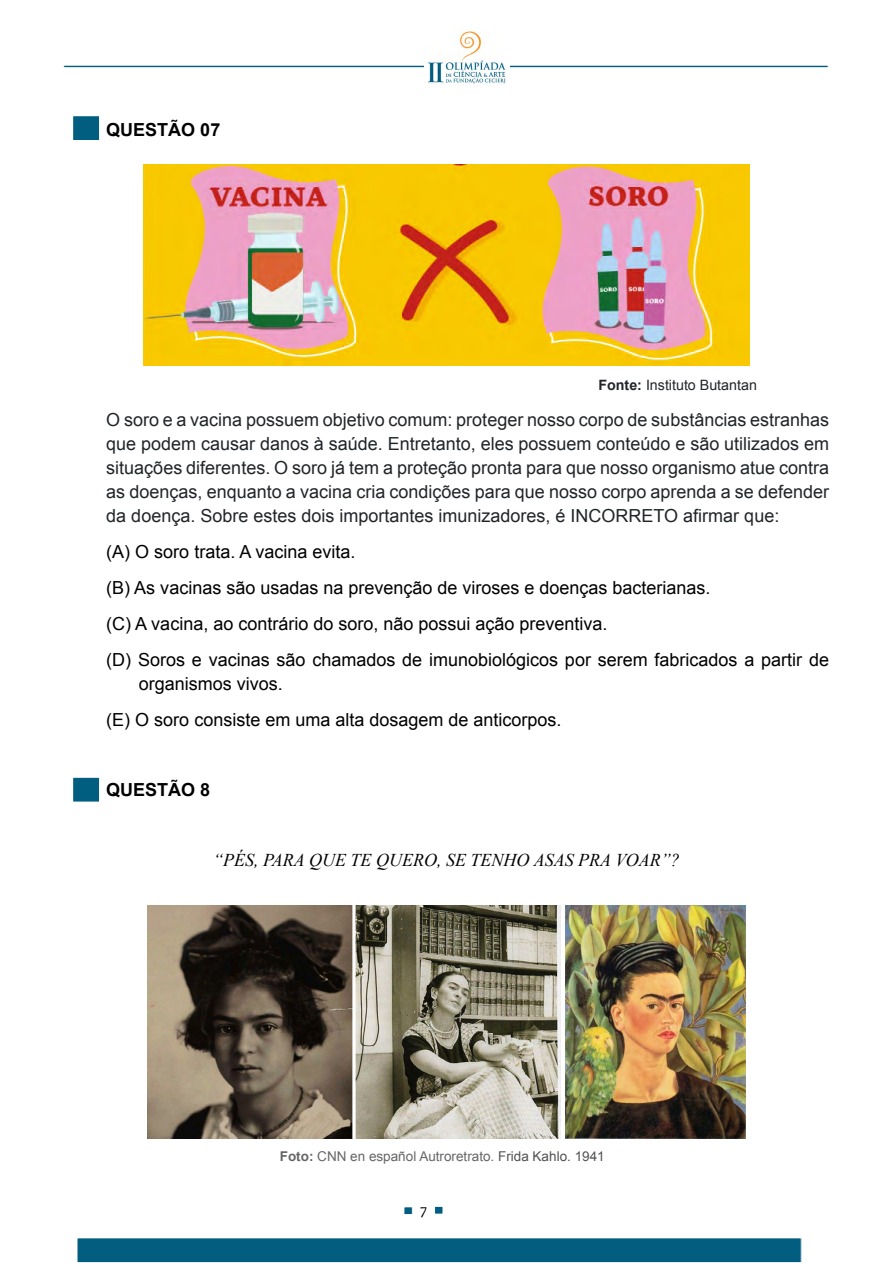
<style>
.page{position:relative;width:893px;height:1263px;background:#fff}
.page>*{position:absolute;margin:0;border:0;box-sizing:border-box;transform-origin:0 0}
.t1{font:18px/24px "Arial";color:#212529;text-align:justify}
.t2{font:18px/36px "Arial";color:#000}
.t3{font:italic 18px "Times New Roman";color:#000}
.t4{font:700 18px "Arial";color:#000}
.t5{font:15px "Candara";color:#000}
.t6{font:14.25px "Arial";color:#212529}
.t7{font:13.5px "Arial";color:#666}
.s1{font-weight:700}
.s2{color:#525252}
</style>
<div class="page">
<div style="left:404px;top:1207px;width:8px;height:7px;background:#015e80"></div>
<div style="left:404px;top:1206px;width:9px;height:9px;border:1px solid #fff"></div>
<div style="left:77px;top:1238px;width:724px;height:24px;background:#015e80"></div>
<div style="left:77px;top:1237px;width:725px;height:26px;border:1px solid #fff"></div>
<div style="left:435px;top:1206px;width:8px;height:8px;background:#015e80"></div>
<div style="left:434px;top:1206px;width:9px;height:8px;border:1px solid #fff"></div>
<div style="left:63px;top:65px;width:766px;height:3px;border:1px solid #fff"></div>
<img style="left:425px;top:31px;width:85px;height:53px">
<div style="left:73px;top:116px;width:27px;height:24px;background:#015e80"></div>
<div style="left:72px;top:115px;width:28px;height:26px;border:1px solid #fff"></div>
<img style="left:143px;top:165px;width:607px;height:201px">
<img style="left:147px;top:906px;width:414px;height:232px">
<img style="left:565px;top:906px;width:181px;height:232px">
<div style="left:73px;top:777px;width:27px;height:25px;background:#015e80"></div>
<div style="left:72px;top:777px;width:28px;height:25px;border:1px solid #fff"></div>
<p class="t4" style="left:106px;top:118px;width:116px">QUESTÃO 07</p>
<p class="t6" style="left:598px;top:375px;width:160px"><span class="s1">Fonte:</span> Instituto Butantan</p>
<p class="t1" style="left:106px;top:408px;width:724px">O soro e a vacina possuem objetivo comum: proteger nosso corpo de substâncias estranhas que podem causar danos à saúde. Entretanto, eles possuem conteúdo e são utilizados em situações diferentes. O soro já tem a proteção pronta para que nosso organismo atue contra as doenças, enquanto a vacina cria condições para que nosso corpo aprenda a se defender da doença. Sobre estes dois importantes imunizadores, é INCORRETO afirmar que:</p>
<p class="t2" style="left:106px;top:534px;width:724px">(A) O soro trata. A vacina evita.<br>(B) As vacinas são usadas na prevenção de viroses e doenças bacterianas.<br>(C) A vacina, ao contrário do soro, não possui ação preventiva.<br>(D) Soros e vacinas são chamados de imunobiológicos por serem fabricados a partir de</p>
<p class="t2" style="left:106px;top:666px;width:457px;text-indent:32px">organismos vivos.<br>(E) O soro consiste em uma alta dosagem de anticorpos.</p>
<p class="t4" style="left:106px;top:778px;width:106px">QUESTÃO 8</p>
<p class="t3" style="left:213px;top:848px;width:468px">“PÉS, PARA QUE TE QUERO, SE TENHO ASAS PRA VOAR”?</p>
<p class="t7" style="left:280px;top:1147px;width:326px"><span class="s1">Foto:</span> CNN en español Autroretrato. <span class="s2">Frida Kahlo. 1941</span></p>
<p class="t5" style="left:420px;top:1200px;width:9px">7</p>
</div>
